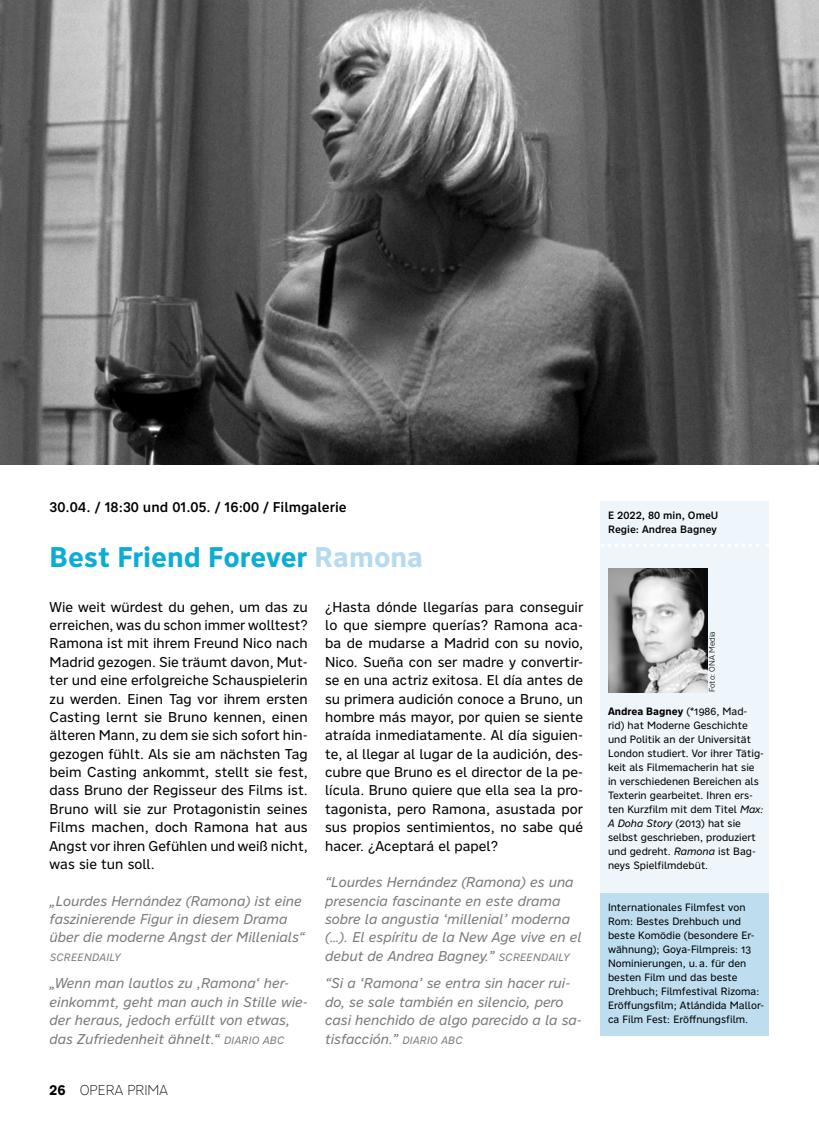
<style>
.page{position:relative;width:819px;height:1141px;background:#fff}
.page>*{position:absolute;margin:0;border:0;box-sizing:border-box;transform-origin:0 0}
.t1{font:700 28px "Nort";color:#0badd6}
.t2{font:14px/18.4px "Nort";color:#000;text-align:justify}
.t3{font:italic 14px/18.4px "Nort";color:#7b7b7a}
.t4{font:500 14px "Nort";color:#000}
.t5{font:200 14px "Nort";color:#000}
.t6{font:10.5px/14px "Nort";color:#000}
.t7{font:500 10.5px/14px "Nort";color:#000}
.t8{font:italic 10.5px "Nort";letter-spacing:.03em;color:#7b7b7a}
.t9{font:300 7.88px "Nort";color:#000}
.s1{color:#b6daee}
.s2{font-size:10.5px}
.s3{font-weight:700}
.s4{font-style:italic}
</style>
<div class="page">
<div style="left:600px;top:501px;width:169px;height:529px;background:#eef6fb"></div>
<svg style="left:609px;top:544px;width:159px;height:3px"></svg>
<div style="left:600px;top:893px;width:169px;height:142px;background:#bedef0"></div>
<img style="left:608px;top:568px;width:99px;height:124px">
<img style="left:0;top:0;width:819px;height:465px">
<p class="t4" style="left:50px;top:498px;width:298px">30.04. / 18:30 und 01.05. / 16:00 / Filmgalerie</p>
<h1 class="t1" style="left:50px;top:539px;width:375px">Best Friend Forever <span class="s1">Ramona</span></h1>
<p class="t2" style="left:50px;top:597px;width:259px">Wie weit würdest du gehen, um das zu erreichen, was du schon immer wolltest?<br>Ramona ist mit ihrem Freund Nico nach Madrid gezogen. Sie träumt davon, Mut&shy;ter und eine erfolgreiche Schauspielerin zu werden. Einen Tag vor ihrem ersten Casting lernt sie Bruno kennen, einen älteren Mann, zu dem sie sich sofort hin&shy;gezogen fühlt. Als sie am nächsten Tag beim Casting ankommt, stellt sie fest, dass Bruno der Regisseur des Films ist.<br>Bruno will sie zur Protagonistin seines Films machen, doch Ramona hat aus Angst vor ihren Gefühlen und weiß nicht, was sie tun soll.</p>
<p class="t3" style="left:50px;top:891px;width:257px">„Lourdes Hernández (Ramona) ist eine faszinierende Figur in diesem Drama über die moderne Angst der Millenials“</p>
<p class="t8" style="left:50px;top:950px;width:72px">SCREENDAILY</p>
<p class="t3" style="left:50px;top:974px;width:259px">„Wenn man lautlos zu ‚Ramona‘ her&shy;einkommt, geht man auch in Stille wie&shy;der heraus, jedoch erfüllt von etwas, das Zufriedenheit ähnelt.“ <span class="s2">DIARIO ABC</span></p>
<p class="t2" style="left:325px;top:597px;width:260px">¿Hasta dónde llegarías para conseguir lo que siempre querías? Ramona aca&shy;ba de mudarse a Madrid con su novio, Nico. Sueña con ser madre y convertir&shy;se en una actriz exitosa. El día antes de su primera audición conoce a Bruno, un hombre más mayor, por quien se siente atraída inmediatamente. Al día siguien&shy;te, al llegar al lugar de la audición, des&shy;cubre que Bruno es el director de la pe&shy;lícula. Bruno quiere que ella sea la pro&shy;tagonista, pero Ramona, asustada por sus propios sentimientos, no sabe qué hacer. ¿Aceptará el papel?</p>
<p class="t3" style="left:325px;top:873px;width:258px">“Lourdes Hernández (Ramona) es una presencia fascinante en este drama sobre la angustia ‘millenial’ moderna (…). El espíritu de la New Age vive en el debut de Andrea Bagney.” <span class="s2">SCREENDAILY</span></p>
<p class="t3" style="left:325px;top:974px;width:258px">“Si a ‘Ramona’ se entra sin hacer rui&shy;do, se sale también en silencio, pero casi henchido de algo parecido a la sa&shy;tisfacción.” <span class="s2">DIARIO ABC</span></p>
<p class="t5" style="left:49px;top:1080px;width:120px"><span class="s3">26</span> OPERA PRIMA</p>
<p class="t7" style="left:608px;top:508px;width:112px">E 2022, 80 min, OmeU<br>Regie: Andrea Bagney</p>
<p class="t9" style="left:706px;top:692px;width:62px;rotate:-90deg">Foto: ONA Media</p>
<p class="t6" style="left:608px;top:704px;width:157px"><span class="s3">Andrea Bagney</span> (*1986, Mad&shy;rid) hat Moderne Geschichte und Politik an der Universität<br>London studiert. Vor ihrer Tätig&shy;keit als Filmemacherin hat sie in verschiedenen Bereichen als<br>Texterin gearbeitet. Ihren ers&shy;ten Kurzfilm mit dem Titel <span class="s4">Max:<br>A Doha Story</span> (2013) hat sie selbst geschrieben, produziert und gedreht. <span class="s4">Ramona</span> ist Bag&shy;neys Spielfilmdebüt.</p>
<p class="t6" style="left:608px;top:900px;width:157px">Internationales Filmfest von<br>Rom: Bestes Drehbuch und beste Komödie (besondere Er&shy;wähnung); Goya-Filmpreis: 13<br>Nominierungen, u.a. für den besten Film und das beste<br>Drehbuch; Filmfestival Rizoma:<br>Eröffungsfilm; Atlándida Mallor&shy;ca Film Fest: Eröffnungsfilm.</p>
</div>
